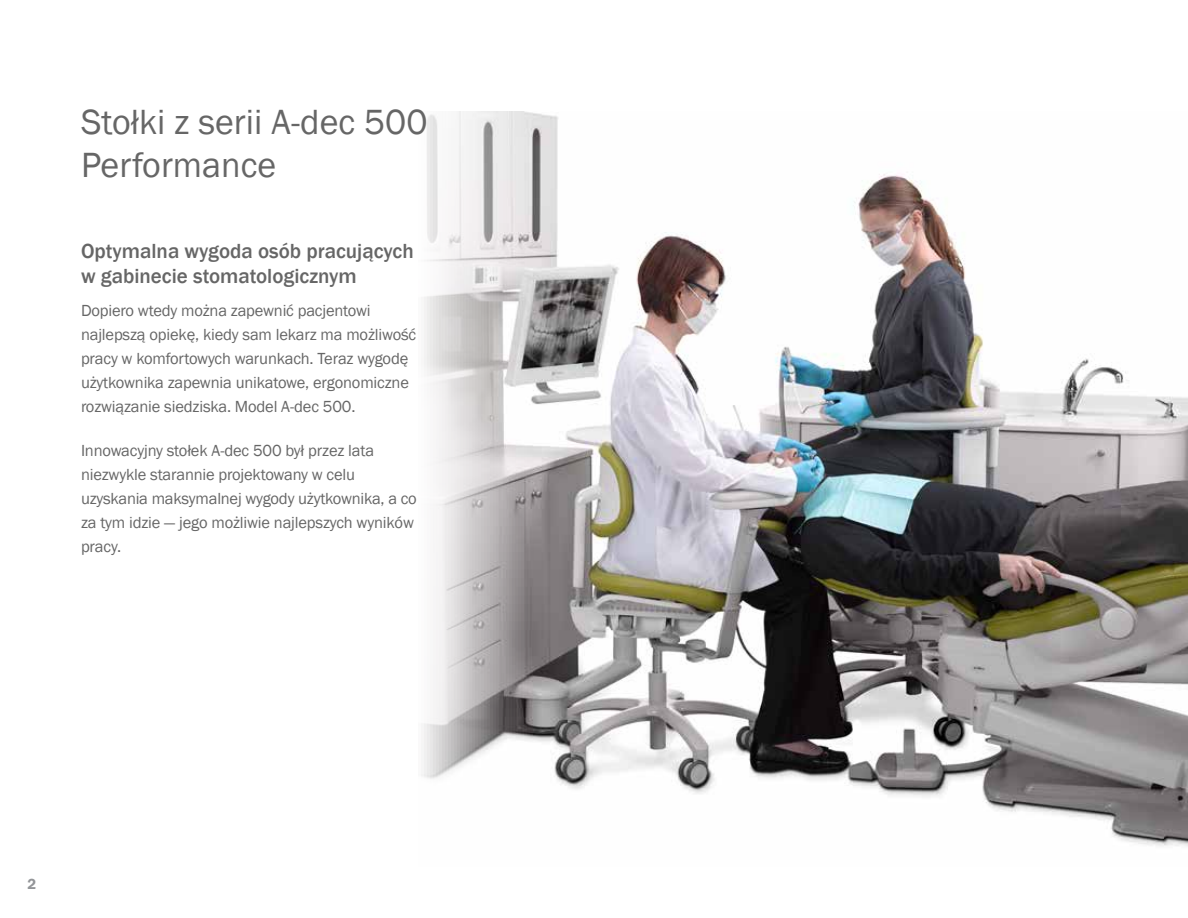
<style>
.page{position:relative;width:1188px;height:918px;background:#fff}
.page>*{position:absolute;margin:0;border:0;box-sizing:border-box;transform-origin:0 0}
.t1{font:36px/43.2px "Franklin Gothic";color:#666}
.t2{font:500 21px/25.2px "Franklin Gothic";color:#666}
.t3{font:16.5px/24px "Franklin Gothic";letter-spacing:-.01em;color:#666}
.t4{font:600 15px "Franklin Gothic";color:#939598}
</style>
<div class="page">
<img style="left:421px;top:111px;width:767px;height:736px">
<h1 class="t1" style="left:81px;top:101px;width:348px">Stołki z serii A-dec 500<br>Performance</h1>
<p class="t2" style="left:81px;top:238px;width:334px">Optymalna wygoda osób pracujących w gabinecie stomatologicznym</p>
<p class="t3" style="left:81px;top:299px;width:337px">Dopiero wtedy można zapewnić pacjentowi najlepszą opiekę, kiedy sam lekarz ma możliwość pracy w komfortowych warunkach. Teraz wygodę użytkownika zapewnia unikatowe, ergonomiczne rozwiązanie siedziska. Model A-dec 500.</p>
<p class="t3" style="left:81px;top:439px;width:337px">Innowacyjny stołek A-dec 500 był przez lata niezwykle starannie projektowany w celu uzyskania maksymalnej wygody użytkownika, a co za tym idzie — jego możliwie najlepszych wyników pracy.</p>
<p class="t4" style="left:28px;top:874px;width:10px">2</p>
</div>
